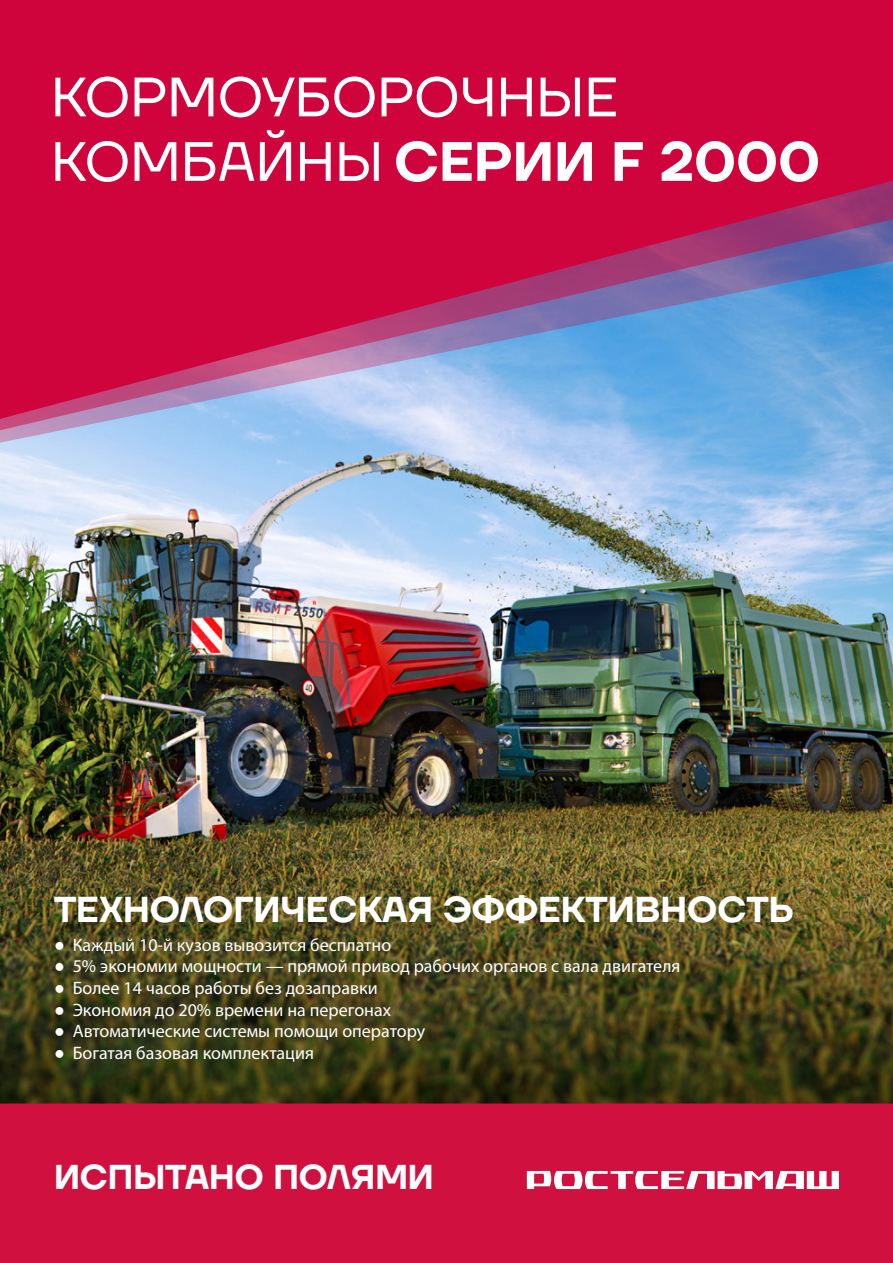
<style>
.page{position:relative;width:893px;height:1263px;background:#fff}
.page>*{position:absolute;margin:0;border:0;box-sizing:border-box;transform-origin:0 0}
.t1{font:55.35px/64.5px "TT Firs Neue";color:#fff}
._2_заголовок{font:600 36px "TT Firs Neue";color:#fff}
.t2{font:600 34.5px "TT Firs Neue";color:#fff}
.t3{font:18px "Myriad Pro";color:#fff}
.s1{font-weight:600}
.s2{font-family:"Tahoma"}
</style>
<div class="page">
<img style="left:0;top:519px;width:893px;height:300px">
<img style="left:0;top:819px;width:893px;height:284px">
<div style="left:0;top:1103px;width:893px;height:160px;background:#d0103e"></div>
<svg style="left:0;top:419px;width:893px;height:100px"></svg>
<svg style="left:0;top:0;width:893px;height:419px;fill:#d0043c"></svg>
<svg style="left:527px;top:1171px;width:312px;height:18px"></svg>
<p class="t1" style="left:51px;top:64px;width:771px">КОРМОУБОРОЧНЫЕ<br>КОМБАЙНЫ <span class="s1">СЕРИИ F 2000</span></p>
<p class="_2_заголовок" style="left:54px;top:884px;width:741px">ТЕХНОЛОГИЧЕСКАЯ ЭФФЕКТИВНОСТЬ</p>
<p class="t3" style="left:54px;top:934px;width:339px"><span class="s2">●</span> Каждый 10-й кузов вывозится бесплатно</p>
<p class="t3" style="left:54px;top:955px;width:628px"><span class="s2">●</span> 5% экономии мощности — прямой привод рабочих органов с вала двигателя</p>
<p class="t3" style="left:54px;top:977px;width:325px"><span class="s2">●</span> Более 14 часов работы без дозаправки</p>
<p class="t3" style="left:54px;top:998px;width:339px"><span class="s2">●</span> Экономия до 20% времени на перегонах</p>
<p class="t3" style="left:54px;top:1020px;width:373px"><span class="s2">●</span> Автоматические системы помощи оператору</p>
<p class="t3" style="left:54px;top:1042px;width:262px"><span class="s2">●</span> Богатая базовая комплектация</p>
<p class="t2" style="left:54px;top:1153px;width:381px">ИСПЫТАНО ПОЛЯМИ</p>
</div>
